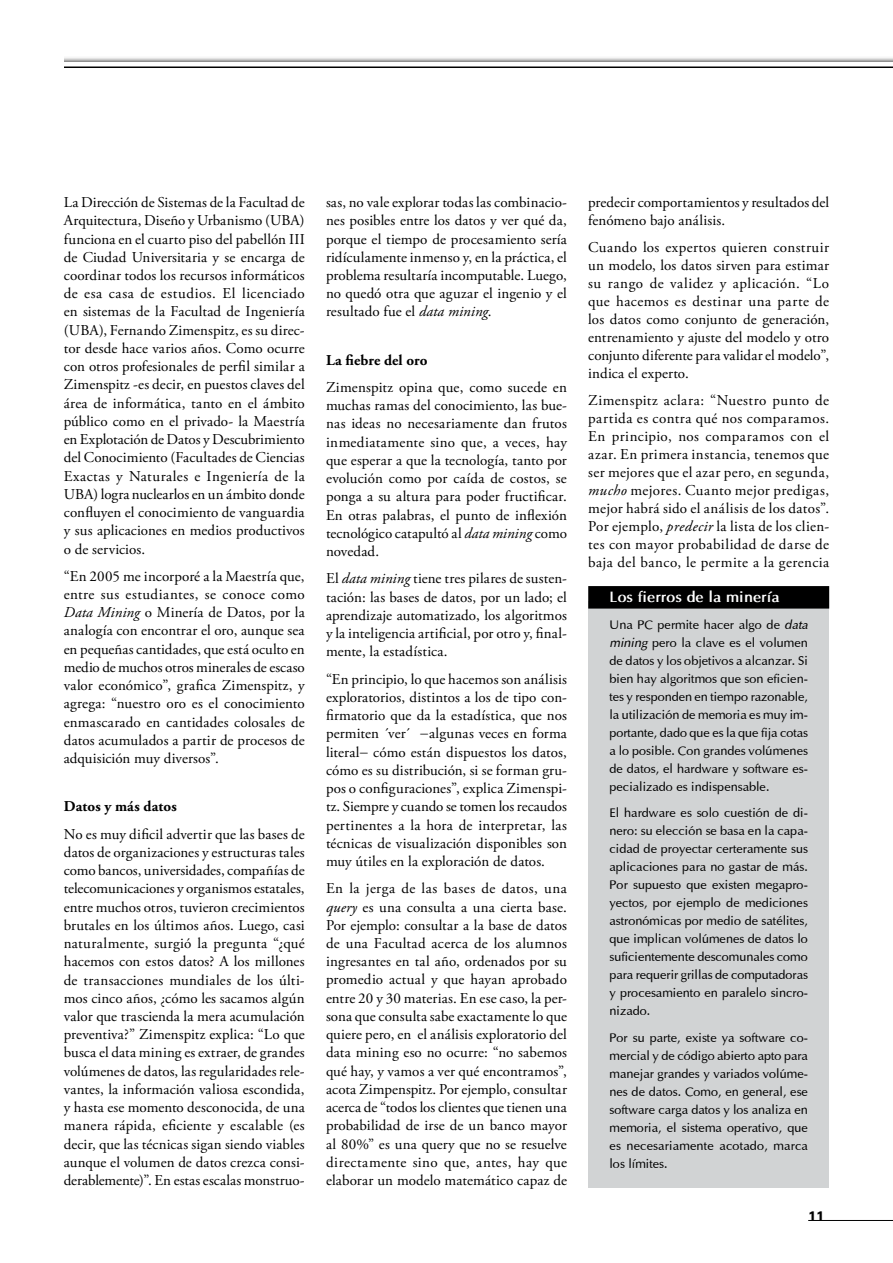
<style>
.page{position:relative;width:893px;height:1263px;background:#fff}
.page>*{position:absolute;margin:0;border:0;box-sizing:border-box;transform-origin:0 0}
.t1{font:15px/18.3px "Adobe Garamond Pro";letter-spacing:.005em;color:#000;text-align:justify}
.t2{font:700 15px "Adobe Garamond Pro";letter-spacing:.01em;color:#000}
.t3{font:700 15px "Optima";color:#fff}
.t4{font:12.75px/18px "Optima";color:#000;text-align:justify}
.t5{font:900 12px "Zurich BT";color:#000}
.s1{font-style:italic}
</style>
<div class="page">
<div style="left:35px;top:55px;width:858px;height:45px;background:#000;opacity:.75"></div>
<svg style="left:64px;top:62px;width:829px;height:21px"></svg>
<hr style="left:64px;top:67px;width:829px;height:1px;background:#000">
<div style="left:64px;top:83px;width:829px;height:32px;background:#fff"></div>
<div style="left:24px;top:29px;width:40px;height:92px;background:#fff"></div>
<hr style="left:808px;top:1220px;width:85px;height:1px;background:#000">
<div style="left:588px;top:601px;width:241px;height:587px;background:#d1d3d4"></div>
<div style="left:588px;top:586px;width:241px;height:23px;background:#000"></div>
<p class="t1" style="left:64px;top:194px;width:242px">La Dirección de Sistemas de la Facultad de Arquitectura, Diseño y Urbanismo (UBA) funciona en el cuarto piso del pabellón III de Ciudad Universitaria y se encarga de coordinar todos los recursos informáticos de esa casa de estudios. El licenciado en sistemas de la Facultad de Ingeniería (UBA), Fernando Zimenspitz, es su direc&shy;tor desde hace varios años. Como ocurre con otros profesionales de perfil similar a Zimenspitz -es decir, en puestos claves del área de informática, tanto en el ámbito público como en el privado- la Maestría en Explotación de Datos y Descubrimiento del Conocimiento (Facultades de Ciencias Exactas y Naturales e Ingeniería de la UBA) logra nuclearlos en un ámbito donde confluyen el conocimiento de vanguardia y sus aplicaciones en medios productivos o de servicios.</p>
<p class="t1" style="left:64px;top:567px;width:242px">“En 2005 me incorporé a la Maestría que, entre sus estudiantes, se conoce como <span class="s1">Data Mining</span> o Minería de Datos, por la analogía con encontrar el oro, aunque sea en pequeñas cantidades, que está oculto en medio de muchos otros minerales de escaso valor económico”, grafica Zimenspitz, y agrega: “nuestro oro es el conocimiento enmascarado en cantidades colosales de datos acumulados a partir de procesos de adquisición muy diversos”.</p>
<p class="t2" style="left:64px;top:798px;width:115px">Datos y más datos</p>
<p class="t1" style="left:64px;top:825px;width:242px">No es muy dificil advertir que las bases de datos de organizaciones y estructuras tales como bancos, universidades, compañías de telecomunicaciones y organismos estatales, entre muchos otros, tuvieron crecimientos brutales en los últimos años. Luego, casi naturalmente, surgió la pregunta “¿qué hacemos con estos datos? A los millones de transacciones mundiales de los últi&shy;mos cinco años, ¿cómo les sacamos algún valor que trascienda la mera acumulación preventiva?” Zimenspitz explica: “Lo que busca el data mining es extraer, de grandes volúmenes de datos, las regularidades rele&shy;vantes, la información valiosa escondida, y hasta ese momento desconocida, de una manera rápida, eficiente y escalable (es decir, que las técnicas sigan siendo viables aunque el volumen de datos crezca consi&shy;derablemente)”. En estas escalas monstruo-</p>
<p class="t1" style="left:326px;top:194px;width:242px">sas, no vale explorar todas las combinacio&shy;nes posibles entre los datos y ver qué da, porque el tiempo de procesamiento sería ridículamente inmenso y, en la práctica, el problema resultaría incomputable. Luego, no quedó otra que aguzar el ingenio y el resultado fue el <span class="s1">data mining</span>.</p>
<p class="t2" style="left:326px;top:351px;width:103px">La fiebre del oro</p>
<p class="t1" style="left:326px;top:379px;width:242px">Zimenspitz opina que, como sucede en muchas ramas del conocimiento, las bue&shy;nas ideas no necesariamente dan frutos inmediatamente sino que, a veces, hay que esperar a que la tecnología, tanto por evolución como por caída de costos, se ponga a su altura para poder fructificar.<br>En otras palabras, el punto de inflexión tecnológico catapultó al <span class="s1">data mining</span> como novedad.</p>
<p class="t1" style="left:326px;top:570px;width:242px">El <span class="s1">data mining</span> tiene tres pilares de susten&shy;tación: las bases de datos, por un lado; el aprendizaje automatizado, los algoritmos y la inteligencia artificial, por otro y, final&shy;mente, la estadística.</p>
<p class="t1" style="left:326px;top:670px;width:243px">“En principio, lo que hacemos son análisis exploratorios, distintos a los de tipo con&shy;firmatorio que da la estadística, que nos permiten ´ver´ algunas veces en forma literal cómo están dispuestos los datos, cómo es su distribución, si se forman gru&shy;pos o configuraciones”, explica Zimenspi&shy;tz. Siempre y cuando se tomen los recaudos pertinentes a la hora de interpretar, las técnicas de visualización disponibles son muy útiles en la exploración de datos.</p>
<p class="t1" style="left:326px;top:880px;width:242px">En la jerga de las bases de datos, una <span class="s1">query</span> es una consulta a una cierta base.<br>Por ejemplo: consultar a la base de datos de una Facultad acerca de los alumnos ingresantes en tal año, ordenados por su promedio actual y que hayan aprobado entre 20 y 30 materias. En ese caso, la per&shy;sona que consulta sabe exactamente lo que quiere pero, en el análisis exploratorio del data mining eso no ocurre: “no sabemos qué hay, y vamos a ver qué encontramos”, acota Zimpenspitz. Por ejemplo, consultar acerca de “todos los clientes que tienen una probabilidad de irse de un banco mayor al 80%” es una query que no se resuelve directamente sino que, antes, hay que elaborar un modelo matemático capaz de</p>
<p class="t1" style="left:588px;top:194px;width:242px">predecir comportamientos y resultados del fenómeno bajo análisis.</p>
<p class="t1" style="left:588px;top:239px;width:242px">Cuando los expertos quieren construir un modelo, los datos sirven para estimar su rango de validez y aplicación. “Lo que hacemos es destinar una parte de los datos como conjunto de generación, entrenamiento y ajuste del modelo y otro conjunto diferente para validar el modelo”, indica el experto.</p>
<p class="t1" style="left:588px;top:392px;width:242px">Zimenspitz aclara: “Nuestro punto de partida es contra qué nos comparamos.<br>En principio, nos comparamos con el azar. En primera instancia, tenemos que ser mejores que el azar pero, en segunda, <span class="s1">mucho</span> mejores. Cuanto mejor predigas, mejor habrá sido el análisis de los datos”.<br>Por ejemplo, <span class="s1">predecir</span> la lista de los clien&shy;tes con mayor probabilidad de darse de baja del banco, le permite a la gerencia</p>
<p class="t3" style="left:609px;top:588px;width:172px">Los fierros de la minería</p>
<p class="t4" style="left:609px;top:615px;width:200px">Una PC permite hacer algo de <span class="s1">data mining</span> pero la clave es el volumen de datos y los objetivos a alcanzar. Si bien hay algoritmos que son eficien&shy;tes y responden en tiempo razonable, la utilización de memoria es muy im&shy;portante, dado que es la que fija cotas a lo posible. Con grandes volúmenes de datos, el hardware y software es&shy;pecializado es indispensable.</p>
<p class="t4" style="left:609px;top:804px;width:200px">El hardware es solo cuestión de di&shy;nero: su elección se basa en la capa&shy;cidad de proyectar certeramente sus aplicaciones para no gastar de más.<br>Por supuesto que existen megapro&shy;yectos, por ejemplo de mediciones astronómicas por medio de satélites, que implican volúmenes de datos lo suficientemente descomunales como para requerir grillas de computadoras y procesamiento en paralelo sincro&shy;nizado.</p>
<p class="t4" style="left:609px;top:1028px;width:200px">Por su parte, existe ya software co&shy;mercial y de código abierto apto para manejar grandes y variados volúme&shy;nes de datos. Como, en general, ese software carga datos y los analiza en memoria, el sistema operativo, que es necesariamente acotado, marca los límites.</p>
<p class="t5" style="left:808px;top:1209px;width:17px">11</p>
</div>
